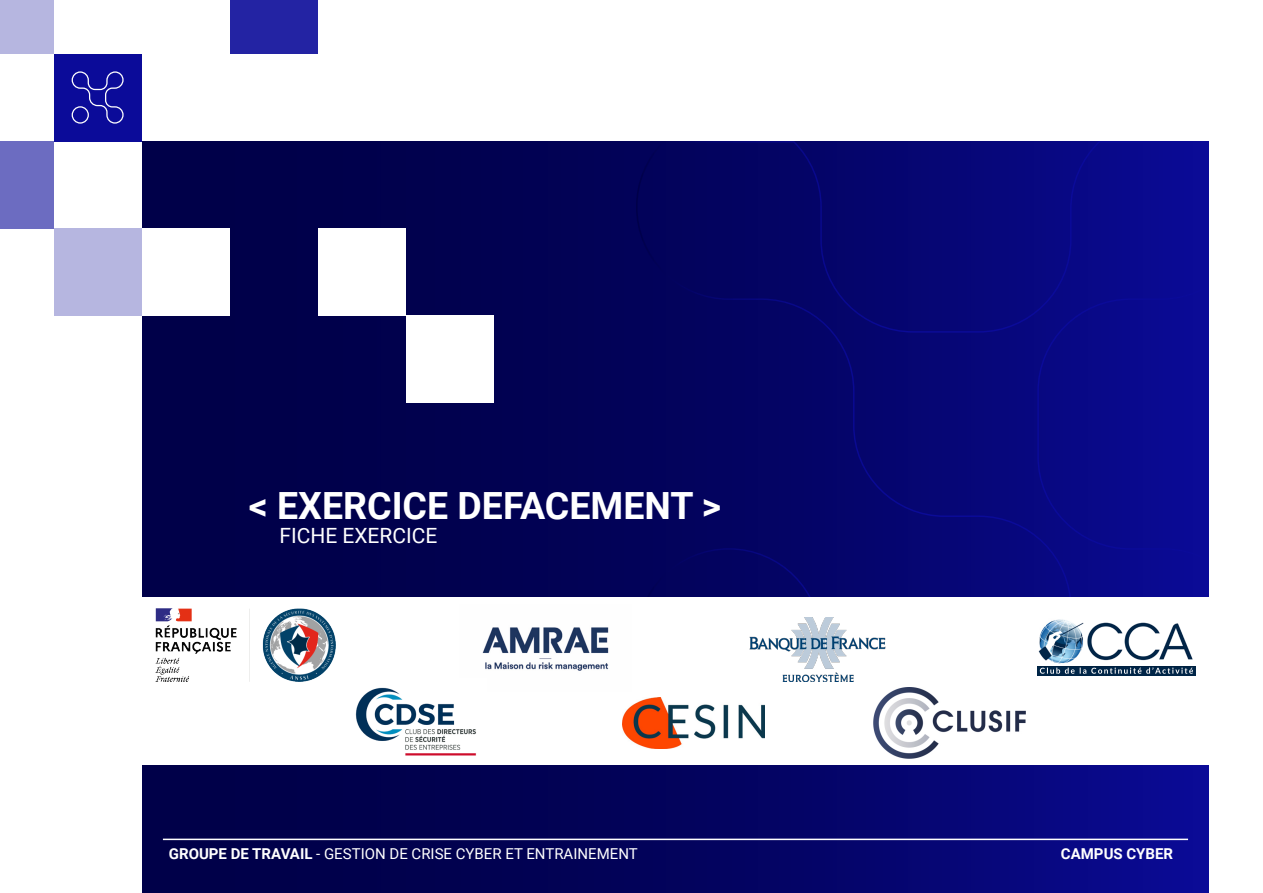
<style>
.page{position:relative;width:1263px;height:893px;background:#fff}
.page>*{position:absolute;margin:0;border:0;box-sizing:border-box;transform-origin:0 0}
.TITRE_CHAP{font:700 37.5px "Roboto";color:#fff}
.COMPLEMENT_DE_TITRE{font:21px "Roboto";color:#fff}
.TITRE_DU_DOCUMENT{font:15px "Roboto";color:#fff}
.t1{font:700 15px "Roboto";color:#fff}
.s1{font-weight:700}
</style>
<div class="page">
<div style="left:142px;top:141px;width:1067px;height:752px;background:linear-gradient(to right,#00003c,#09098a)"></div>
<svg style="left:635px;top:141px;width:574px;height:456px"></svg>
<hr style="left:163px;top:839px;width:1025px;height:1px;background:#fff">
<div style="left:54px;top:54px;width:88px;height:87px;background:#0b0b99"></div>
<div style="left:0;top:0;width:54px;height:54px;background:#b6b6e0"></div>
<div style="left:0;top:141px;width:54px;height:87px;background:#6c6cc1"></div>
<div style="left:54px;top:228px;width:88px;height:87px;background:#b6b6e0"></div>
<div style="left:230px;top:0;width:88px;height:54px;background:#2323a3"></div>
<svg style="left:72px;top:71px;width:52px;height:53px"></svg>
<div style="left:142px;top:228px;width:88px;height:87px;background:#fff"></div>
<div style="left:406px;top:315px;width:88px;height:87px;background:#fff"></div>
<div style="left:318px;top:228px;width:88px;height:87px;background:#fff"></div>
<div style="left:142px;top:597px;width:1067px;height:168px;background:#fff"></div>
<img style="left:482px;top:627px;width:127px;height:44px">
<img style="left:874px;top:687px;width:151px;height:72px">
<img style="left:155px;top:608px;width:180px;height:73px">
<img style="left:749px;top:618px;width:137px;height:63px">
<img style="left:622px;top:698px;width:142px;height:50px">
<img style="left:355px;top:687px;width:121px;height:69px">
<img style="left:1038px;top:619px;width:155px;height:45px">
<img style="left:1037px;top:613px;width:19px;height:19px;border-radius:10px">
<img style="left:1037px;top:666px;width:159px;height:9px">
<img style="left:1056px;top:667px;width:97px;height:7px">
<p class="TITRE_CHAP" style="left:249px;top:479px;width:474px">&lt; EXERCICE DEFACEMENT &gt;</p>
<p class="COMPLEMENT_DE_TITRE" style="left:279px;top:521px;width:160px">FICHE EXERCICE</p>
<p class="TITRE_DU_DOCUMENT" style="left:169px;top:844px;width:470px"><span class="s1">GROUPE DE TRAVAIL</span> - GESTION DE CRISE CYBER ET ENTRAINEMENT</p>
<p class="t1" style="left:1061px;top:844px;width:114px">CAMPUS CYBER</p>
</div>
